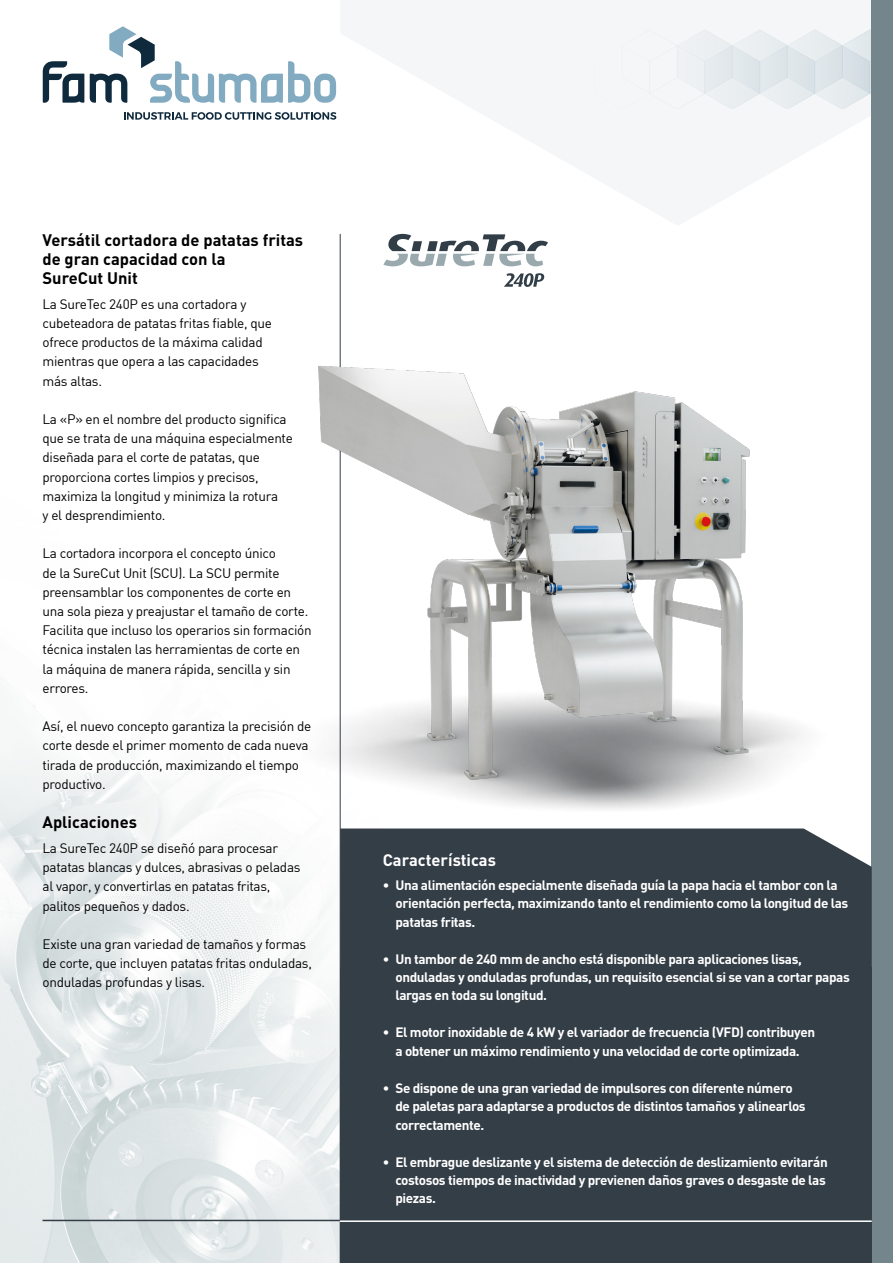
<style>
.page{position:relative;width:893px;height:1263px;background:#fff}
.page>*{position:absolute;margin:0;border:0;box-sizing:border-box;transform-origin:0 0}
.Titel{font:700 16.5px/19.2px "DIN";color:#000}
.t1{font:700 16.5px "DIN";color:#fff}
.Txt{font:13.5px/19.2px "DIN";letter-spacing:-.02em;color:#000}
.Txt_Wit{font:700 13.5px/18.5px "DIN";letter-spacing:-.03em;color:#fff}
</style>
<div class="page">
<img style="left:0;top:69px;width:872px;height:1194px">
<svg style="left:340px;top:0;width:532px;height:226px;fill:#f4f6f7"></svg>
<svg style="left:43px;top:61px;width:41px;height:42px"></svg>
<svg style="left:90px;top:26px;width:246px;height:77px"></svg>
<svg style="left:124px;top:112px;width:212px;height:8px"></svg>
<img style="left:594px;top:27px;width:278px;height:81px">
<div style="left:872px;top:0;width:21px;height:1263px;background:#74868b"></div>
<hr style="left:340px;top:234px;width:1px;height:1029px;background:#343e47">
<hr style="left:43px;top:1220px;width:297px;height:1px;background:#343e47">
<div style="left:340px;top:967px;width:532px;height:296px;background:#343e47"></div>
<div style="left:340px;top:828px;width:532px;height:139px;background:#343e47"></div>
<hr style="left:340px;top:1220px;width:532px;height:2px;background:#fff">
<img style="left:213px;top:283px;width:637px;height:553px">
<svg style="left:504px;top:273px;width:40px;height:14px"></svg>
<svg style="left:383px;top:234px;width:165px;height:32px"></svg>
<p class="Titel" style="left:43px;top:229px;width:262px">Versátil cortadora de patatas fritas de gran capacidad con la<br>SureCut Unit</p>
<p class="Txt" style="left:43px;top:294px;width:231px">La SureTec 240P es una cortadora y cubeteadora de patatas fritas fiable, que ofrece productos de la máxima calidad mientras que opera a las capacidades más altas.</p>
<p class="Txt" style="left:43px;top:409px;width:252px">La «P» en el nombre del producto significa que se trata de una máquina especialmente diseñada para el corte de patatas, que proporciona cortes limpios y precisos, maximiza la longitud y minimiza la rotura<br>y el desprendimiento.</p>
<p class="Txt" style="left:43px;top:544px;width:271px">La cortadora incorpora el concepto único<br>de la SureCut Unit (SCU). La SCU permite preensamblar los componentes de corte en una sola pieza y preajustar el tamaño de corte.<br>Facilita que incluso los operarios sin formación técnica instalen las herramientas de corte en la máquina de manera rápida, sencilla y sin errores.</p>
<p class="Txt" style="left:43px;top:716px;width:270px">Así, el nuevo concepto garantiza la precisión de corte desde el primer momento de cada nueva tirada de producción, maximizando el tiempo productivo.</p>
<p class="Titel" style="left:43px;top:812px;width:96px">Aplicaciones</p>
<p class="Txt" style="left:43px;top:838px;width:260px">La SureTec 240P se diseñó para procesar patatas blancas y dulces, abrasivas o peladas al vapor, y convertirlas en patatas fritas, palitos pequeños y dados.</p>
<p class="Txt" style="left:43px;top:934px;width:271px">Existe una gran variedad de tamaños y formas de corte, que incluyen patatas fritas onduladas, onduladas profundas y lisas.</p>
<p class="t1" style="left:383px;top:849px;width:115px">Características</p>
<p class="Txt_Wit" style="left:395px;top:875px;width:454px;text-indent:-13px">• Una alimentación especialmente diseñada guía la papa hacia el tambor con la orientación perfecta, maximizando tanto el rendimiento como la longitud de las patatas fritas.</p>
<p class="Txt_Wit" style="left:395px;top:949px;width:456px;text-indent:-13px">• Un tambor de 240 mm de ancho está disponible para aplicaciones lisas, onduladas y onduladas profundas, un requisito esencial si se van a cortar papas largas en toda su longitud.</p>
<p class="Txt_Wit" style="left:383px;top:1023px;width:434px;text-align:center">• El motor inoxidable de 4 kW y el variador de frecuencia (VFD) contribuyen a obtener un máximo rendimiento y una velocidad de corte optimizada.</p>
<p class="Txt_Wit" style="left:395px;top:1078px;width:412px;text-indent:-13px">• Se dispone de una gran variedad de impulsores con diferente número de paletas para adaptarse a productos de distintos tamaños y alinearlos correctamente.</p>
<p class="Txt_Wit" style="left:395px;top:1152px;width:434px;text-indent:-13px">• El embrague deslizante y el sistema de detección de deslizamiento evitarán costosos tiempos de inactividad y previenen daños graves o desgaste de las piezas.</p>
</div>
